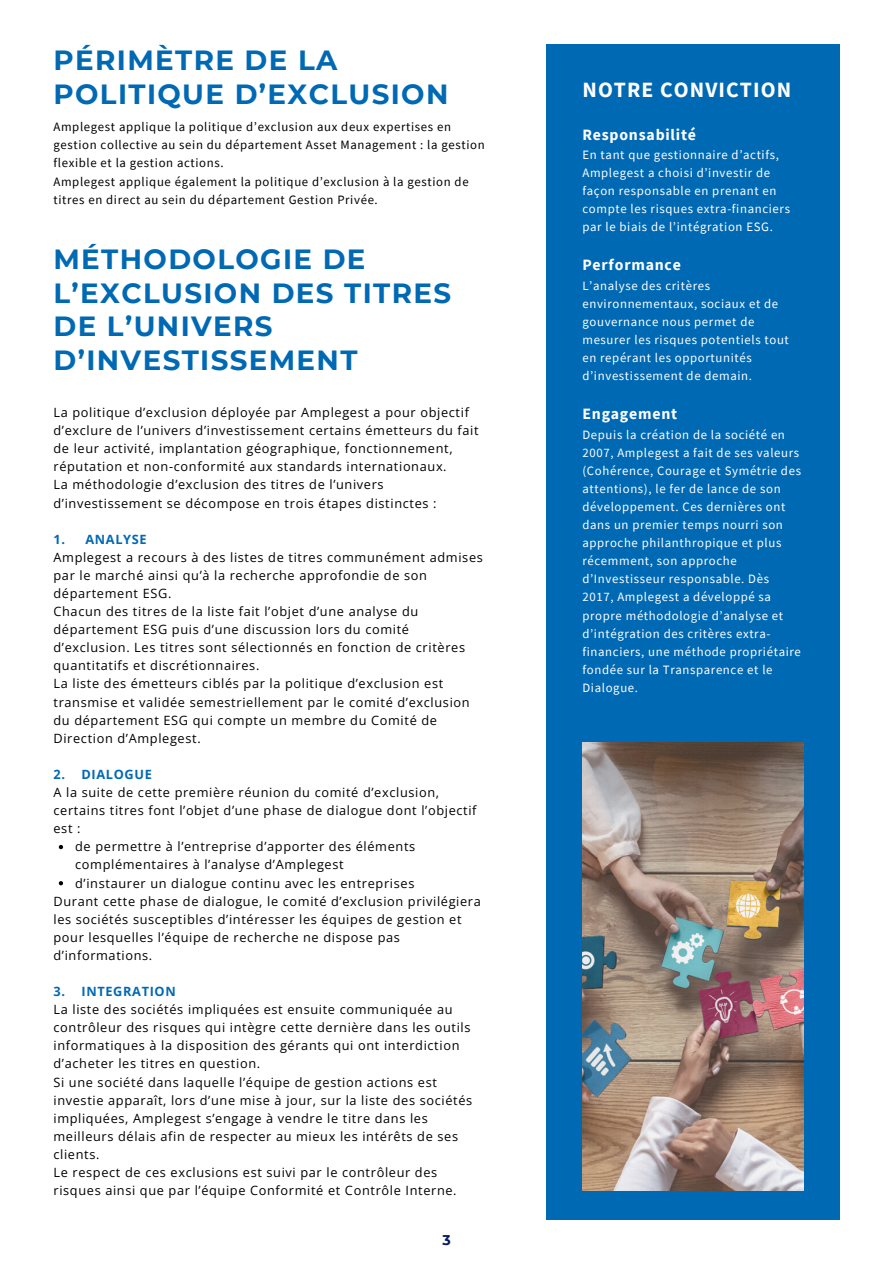
<style>
.page{position:relative;width:893px;height:1264px;background:#fff}
.page>*{position:absolute;margin:0;border:0;box-sizing:border-box;transform-origin:0 0}
.t1{font:700 27.75px/33.8px "Montserrat";letter-spacing:.05em;color:#0069b4}
.t2{font:700 21.75px "Source Sans Pro";letter-spacing:.05em;color:#fff}
.t3{font:700 15.75px "Source Sans Pro";letter-spacing:.05em;color:#fff}
.t4{font:700 14.1px "Montserrat";color:#001865}
.t5{font:12.75px/18.1px "Open Sans";letter-spacing:.05em;color:#000}
.t6{font:12.75px/18.1px "Source Sans Pro";letter-spacing:.05em;color:#fff}
.t7{font:12.75px/18.1px "Source Sans Pro";letter-spacing:.05em;color:#000}
.t8{font:700 12.75px "Open Sans";letter-spacing:.05em;color:#0069b4}
</style>
<div class="page">
<div style="left:546px;top:45px;width:293px;height:1174px;background:#0069b4"></div>
<img style="left:582px;top:742px;width:221px;height:448px">
<svg style="left:59px;top:845px;width:4px;height:4px"></svg>
<svg style="left:59px;top:881px;width:4px;height:4px"></svg>
<p class="t1" style="left:53px;top:43px;width:396px">PÉRIMÈTRE DE LA<br>POLITIQUE D’EXCLUSION</p>
<p class="t7" style="left:53px;top:118px;width:432px">Amplegest applique la politique d’exclusion aux deux expertises en gestion collective au sein du département Asset Management : la gestion flexible et la gestion actions.</p>
<p class="t7" style="left:53px;top:172px;width:416px">Amplegest applique également la politique d’exclusion à la gestion de titres en direct au sein du département Gestion Privée.</p>
<p class="t1" style="left:53px;top:242px;width:399px">MÉTHODOLOGIE DE<br>L’EXCLUSION DES TITRES<br>DE L’UNIVERS<br>D’INVESTISSEMENT</p>
<p class="t5" style="left:53px;top:403px;width:426px">La politique d’exclusion déployée par Amplegest a pour objectif d’exclure de l’univers d’investissement certains émetteurs du fait de leur activité, implantation géographique, fonctionnement, réputation et non-conformité aux standards internationaux.</p>
<p class="t5" style="left:53px;top:475px;width:384px">La méthodologie d’exclusion des titres de l’univers d’investissement se décompose en trois étapes distinctes :</p>
<p class="t8" style="left:53px;top:530px;width:95px">1. ANALYSE</p>
<p class="t5" style="left:53px;top:548px;width:431px">Amplegest a recours à des listes de titres communément admises par le marché ainsi qu’à la recherche approfondie de son département ESG.</p>
<p class="t5" style="left:53px;top:602px;width:413px">Chacun des titres de la liste fait l’objet d’une analyse du département ESG puis d’une discussion lors du comité d’exclusion. Les titres sont sélectionnés en fonction de critères quantitatifs et discrétionnaires.</p>
<p class="t5" style="left:53px;top:674px;width:417px">La liste des émetteurs ciblés par la politique d’exclusion est transmise et validée semestriellement par le comité d’exclusion du département ESG qui compte un membre du Comité de Direction d’Amplegest.</p>
<p class="t8" style="left:53px;top:765px;width:100px">2. DIALOGUE</p>
<p class="t5" style="left:53px;top:783px;width:424px">A la suite de cette première réunion du comité d’exclusion, certains titres font l’objet d’une phase de dialogue dont l’objectif est :</p>
<p class="t5" style="left:75px;top:837px;width:341px">de permettre à l’entreprise d’apporter des éléments complémentaires à l’analyse d’Amplegest</p>
<p class="t5" style="left:75px;top:873px;width:341px">d’instaurer un dialogue continu avec les entreprises</p>
<p class="t5" style="left:53px;top:891px;width:429px">Durant cette phase de dialogue, le comité d’exclusion privilégiera les sociétés susceptibles d’intéresser les équipes de gestion et pour lesquelles l’équipe de recherche ne dispose pas d’informations.</p>
<p class="t8" style="left:53px;top:982px;width:124px">3. INTEGRATION</p>
<p class="t5" style="left:53px;top:1000px;width:418px">La liste des sociétés impliquées est ensuite communiquée au contrôleur des risques qui intègre cette dernière dans les outils informatiques à la disposition des gérants qui ont interdiction d’acheter les titres en question.</p>
<p class="t5" style="left:53px;top:1072px;width:420px">Si une société dans laquelle l’équipe de gestion actions est investie apparaît, lors d’une mise à jour, sur la liste des sociétés impliquées, Amplegest s’engage à vendre le titre dans les meilleurs délais afin de respecter au mieux les intérêts de ses clients.</p>
<p class="t5" style="left:53px;top:1162px;width:404px">Le respect de ces exclusions est suivi par le contrôleur des risques ainsi que par l’équipe Conformité et Contrôle Interne.</p>
<p class="t4" style="left:442px;top:1231px;width:10px">3</p>
<p class="t2" style="left:582px;top:76px;width:210px">NOTRE CONVICTION</p>
<p class="t3" style="left:582px;top:124px;width:115px">Responsabilité</p>
<p class="t6" style="left:582px;top:145px;width:209px">En tant que gestionnaire d’actifs, Amplegest a choisi d’investir de façon responsable en prenant en compte les risques extra-financiers par le biais de l’intégration ESG.</p>
<p class="t3" style="left:582px;top:255px;width:100px">Performance</p>
<p class="t6" style="left:582px;top:276px;width:208px">L’analyse des critères environnementaux, sociaux et de gouvernance nous permet de mesurer les risques potentiels tout en repérant les opportunités d’investissement de demain.</p>
<p class="t3" style="left:582px;top:404px;width:96px">Engagement</p>
<p class="t6" style="left:582px;top:425px;width:220px">Depuis la création de la société en<br>2007, Amplegest a fait de ses valeurs (Cohérence, Courage et Symétrie des attentions), le fer de lance de son développement. Ces dernières ont dans un premier temps nourri son approche philanthropique et plus récemment, son approche d’Investisseur responsable. Dès<br>2017, Amplegest a développé sa propre méthodologie d’analyse et d’intégration des critères extra&shy;financiers, une méthode propriétaire fondée sur la Transparence et le<br>Dialogue.</p>
</div>
